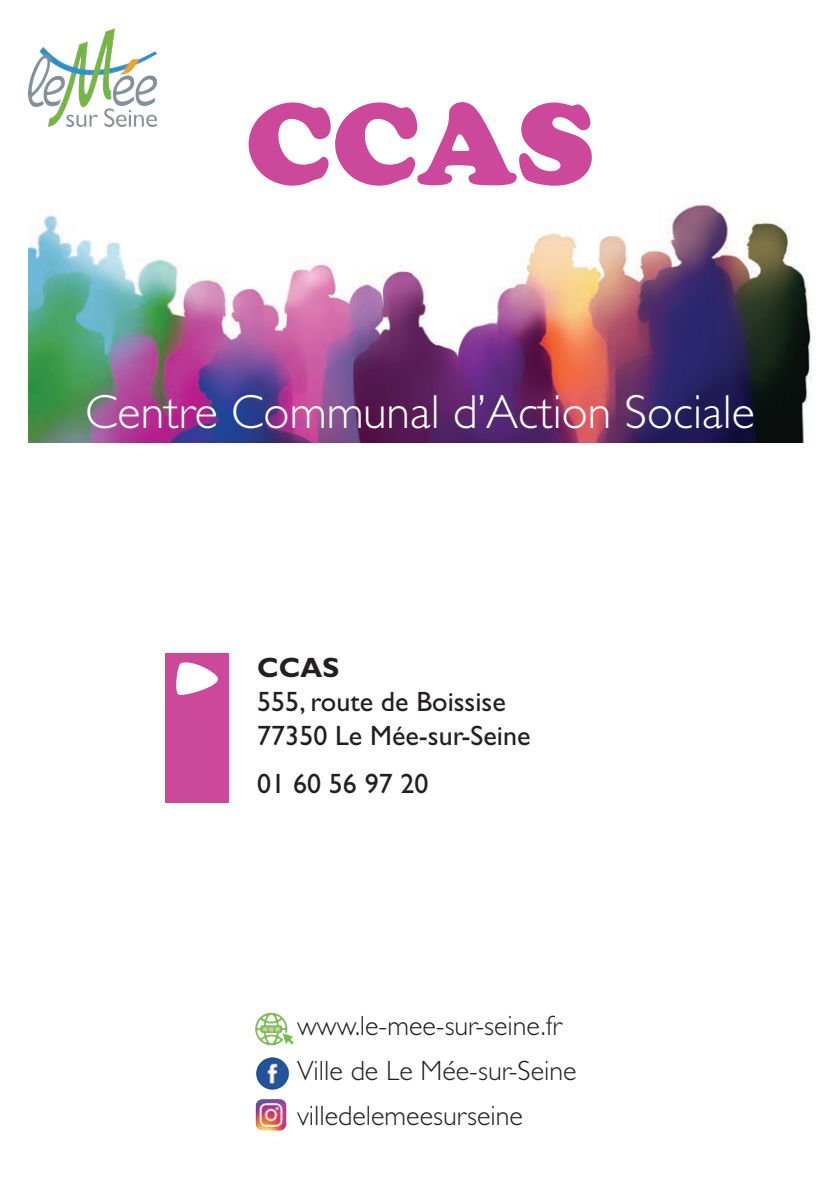
<style>
.page{position:relative;width:840px;height:1191px;background:#fff}
.page>*{position:absolute;margin:0;border:0;box-sizing:border-box;transform-origin:0 0}
.t1{font:900 120px "Cooper";color:#cc489a}
.t2{font:300 48px "Gill Sans";color:#fff}
.t3{font:300 28px/45px "Gill Sans";color:#231f20}
.t4{font:28px/33.6px "Gill Sans";color:#231f20}
.t5{font:700 28px "Gill Sans";color:#231f20}
</style>
<div class="page">
<img style="left:28px;top:199px;width:783px;height:243px">
<div style="left:165px;top:653px;width:64px;height:150px;background:#cc489a"></div>
<img style="left:28px;top:28px;width:129px;height:99px">
<img style="left:256px;top:1057px;width:32px;height:32px">
<img style="left:255px;top:1012px;width:39px;height:34px">
<img style="left:255px;top:1099px;width:32px;height:32px">
<svg style="left:176px;top:662px;width:42px;height:33px"></svg>
<h1 class="t1" style="left:246px;top:74px;width:350px">CCAS</h1>
<h2 class="t2" style="left:85px;top:384px;width:671px">Centre Communal d’Action Sociale</h2>
<p class="t5" style="left:257px;top:651px;width:83px">CCAS</p>
<p class="t4" style="left:257px;top:685px;width:274px">555, route de Boissise<br>77350 Le Mée-sur-Seine</p>
<p class="t4" style="left:257px;top:766px;width:173px">01 60 56 97 20</p>
<p class="t3" style="left:297px;top:1003px;width:281px">www.le-mee-sur-seine.fr<br>Ville de Le Mée-sur-Seine villedelemeesurseine</p>
</div>
